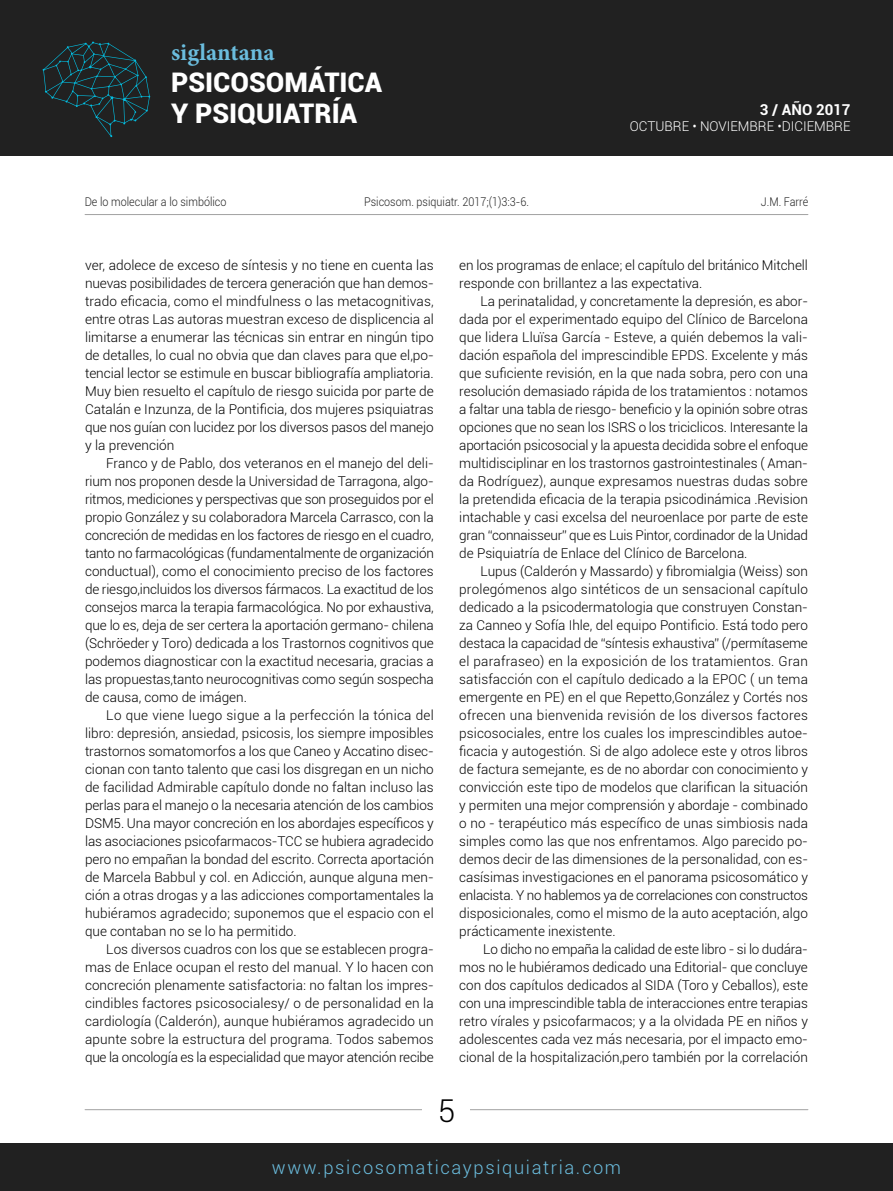
<style>
.page{position:relative;width:893px;height:1191px;background:#fff}
.page>*{position:absolute;margin:0;border:0;box-sizing:border-box;transform-origin:0 0}
.t1{font:300 31.5px "Roboto";color:#000}
.t2{font:900 27px/31.5px "Roboto";color:#fff}
.t3{font:700 24px "Minion Pro";color:#6bbdde}
.t4{font:300 18.3px "Roboto";letter-spacing:.09em;color:#6bbdde}
.t5{font:700 15px "Roboto";color:#fff}
.t6{font:300 13.5px/18px "Roboto";color:#000;text-align:justify}
.t7{font:300 13.5px "Roboto";color:#fff}
.t8{font:300 12px "Roboto";color:#212121;scale:.9 1}
</style>
<div class="page">
<hr style="left:85px;top:214px;width:723px;height:1px;background:#a2a2a2">
<hr style="left:85px;top:1109px;width:723px;height:1px;background:#a2a2a2">
<div style="left:423px;top:1098px;width:47px;height:23px;background:#fff"></div>
<div style="left:0;top:0;width:893px;height:155px;background:#212121"></div>
<div style="left:0;top:1143px;width:893px;height:48px;background:#212121"></div>
<svg style="left:43px;top:41px;width:107px;height:96px"></svg>
<h3 class="t3" style="left:171px;top:35px;width:105px">siglantana</h3>
<h2 class="t2" style="left:171px;top:65px;width:212px">PSICOSOMÁTICA<br>Y PSIQUIATRÍA</h2>
<p class="t5" style="left:760px;top:99px;width:92px">3 / AÑO 2017</p>
<p class="t7" style="left:630px;top:117px;width:222px">OCTUBRE • NOVIEMBRE •DICIEMBRE</p>
<p class="t8" style="left:364px;top:194px;width:185px">Psicosom. psiquiatr. 2017;(1)3:3-6.</p>
<p class="t8" style="left:85px;top:194px;width:159px">De lo molecular a lo simbólico</p>
<p class="t8" style="left:761px;top:194px;width:54px">J.M. Farré</p>
<p class="t6" style="left:85px;top:256px;width:350px">ver, adolece de exceso de síntesis y no tiene en cuenta las nuevas posibilidades de tercera generación que han demos&shy;trado eficacia, como el mindfulness o las metacognitivas, entre otras Las autoras muestran exceso de displicencia al limitarse a enumerar las técnicas sin entrar en ningún tipo de detalles, lo cual no obvia que dan claves para que el,po&shy;tencial lector se estimule en buscar bibliografía ampliatoria.<br>Muy bien resuelto el capítulo de riesgo suicida por parte de Catalán e Inzunza, de la Pontificia, dos mujeres psiquiatras que nos guían con lucidez por los diversos pasos del manejo y la prevención</p>
<p class="t6" style="left:85px;top:454px;width:350px;text-indent:21px">Franco y de Pablo, dos veteranos en el manejo del deli&shy;rium nos proponen desde la Universidad de Tarragona, algo&shy;ritmos, mediciones y perspectivas que son proseguidos por el propio González y su colaboradora Marcela Carrasco, con la concreción de medidas en los factores de riesgo en el cuadro, tanto no farmacológicas (fundamentalmente de organización conductual), como el conocimiento preciso de los factores de riesgo,incluidos los diversos fármacos. La exactitud de los consejos marca la terapia farmacológica. No por exhaustiva, que lo es, deja de ser certera la aportación germano- chilena (Schröeder y Toro) dedicada a los Trastornos cognitivos que podemos diagnosticar con la exactitud necesaria, gracias a las propuestas,tanto neurocognitivas como según sospecha de causa, como de imágen.</p>
<p class="t6" style="left:85px;top:706px;width:350px;text-indent:21px">Lo que viene luego sigue a la perfección la tónica del libro: depresión, ansiedad, psicosis, los siempre imposibles trastornos somatomorfos a los que Caneo y Accatino disec&shy;cionan con tanto talento que casi los disgregan en un nicho de facilidad Admirable capítulo donde no faltan incluso las perlas para el manejo o la necesaria atención de los cambios DSM5. Una mayor concreción en los abordajes específicos y las asociaciones psicofarmacos-TCC se hubiera agradecido pero no empañan la bondad del escrito. Correcta aportación de Marcela Babbul y col. en Adicción, aunque alguna men&shy;ción a otras drogas y a las adicciones comportamentales la hubiéramos agradecido; suponemos que el espacio con el que contaban no se lo ha permitido.</p>
<p class="t6" style="left:85px;top:940px;width:350px;text-indent:21px">Los diversos cuadros con los que se establecen progra&shy;mas de Enlace ocupan el resto del manual. Y lo hacen con concreción plenamente satisfactoria: no faltan los impres&shy;cindibles factores psicosocialesy/ o de personalidad en la cardiología (Calderón), aunque hubiéramos agradecido un apunte sobre la estructura del programa. Todos sabemos que la oncología es la especialidad que mayor atención recibe</p>
<p class="t6" style="left:459px;top:256px;width:350px">en los programas de enlace; el capítulo del británico Mitchell responde con brillantez a las expectativa.</p>
<p class="t6" style="left:459px;top:292px;width:350px;text-indent:21px">La perinatalidad, y concretamente la depresión, es abor&shy;dada por el experimentado equipo del Clínico de Barcelona que lidera Lluïsa García - Esteve, a quién debemos la vali&shy;dación española del imprescindible EPDS. Excelente y más que suficiente revisión, en la que nada sobra, pero con una resolución demasiado rápida de los tratamientos : notamos a faltar una tabla de riesgo- beneficio y la opinión sobre otras opciones que no sean los ISRS o los triciclicos. Interesante la aportación psicosocial y la apuesta decidida sobre el enfoque multidisciplinar en los trastornos gastrointestinales ( Aman&shy;da Rodríguez), aunque expresamos nuestras dudas sobre la pretendida eficacia de la terapia psicodinámica .Revision intachable y casi excelsa del neuroenlace por parte de este gran “connaisseur” que es Luis Pintor, cordinador de la Unidad de Psiquiatría de Enlace del Clínico de Barcelona.</p>
<p class="t6" style="left:459px;top:562px;width:350px;text-indent:21px">Lupus (Calderón y Massardo) y fibromialgia (Weiss) son prolegómenos algo sintéticos de un sensacional capítulo dedicado a la psicodermatologia que construyen Constan&shy;za Canneo y Sofía Ihle, del equipo Pontificio. Está todo pero destaca la capacidad de “síntesis exhaustiva” (/permítaseme el parafraseo) en la exposición de los tratamientos. Gran satisfacción con el capítulo dedicado a la EPOC ( un tema emergente en PE) en el que Repetto,González y Cortés nos ofrecen una bienvenida revisión de los diversos factores psicosociales, entre los cuales los imprescindibles autoe&shy;ficacia y autogestión. Si de algo adolece este y otros libros de factura semejante, es de no abordar con conocimiento y convicción este tipo de modelos que clarifican la situación y permiten una mejor comprensión y abordaje - combinado o no - terapéutico más específico de unas simbiosis nada simples como las que nos enfrentamos. Algo parecido po&shy;demos decir de las dimensiones de la personalidad, con es&shy;casísimas investigaciones en el panorama psicosomático y enlacista. Y no hablemos ya de correlaciones con constructos disposicionales, como el mismo de la auto aceptación, algo prácticamente inexistente.</p>
<p class="t6" style="left:459px;top:939px;width:350px;text-indent:24px">Lo dicho no empaña la calidad de este libro - si lo dudára&shy;mos no le hubiéramos dedicado una Editorial- que concluye con dos capítulos dedicados al SIDA (Toro y Ceballos), este con una imprescindible tabla de interacciones entre terapias retro vírales y psicofarmacos; y a la olvidada PE en niños y adolescentes cada vez más necesaria, por el impacto emo&shy;cional de la hospitalización,pero también por la correlación</p>
<h1 class="t1" style="left:438px;top:1088px;width:19px">5</h1>
<h3 class="t4" style="left:272px;top:1154px;width:351px">www.psicosomaticaypsiquiatria.com</h3>
</div>
